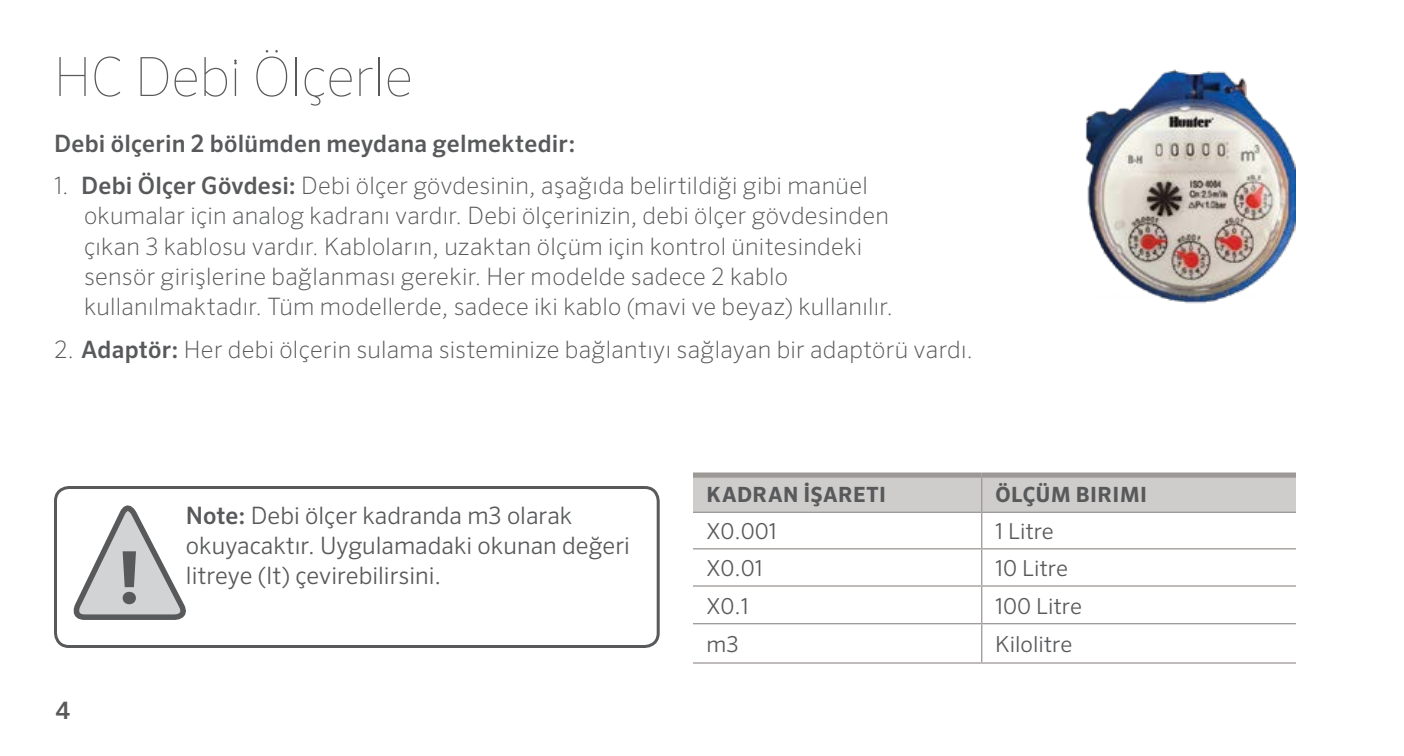
<style>
.page{position:relative;width:1404px;height:756px;background:#fff}
.page>*{position:absolute;margin:0;border:0;box-sizing:border-box;transform-origin:0 0}
.t1{font:100 54px "Sero Pro";color:#58595b}
.t2{font:200 24px/30.3px "Sero Pro";letter-spacing:.01em;color:#58595b}
.t3{font:300 24px/30px "Sero Pro";color:#58595b}
.t4{font:500 24px "Sero Pro";letter-spacing:.01em;color:#58595b}
.t5{font:300 21.9px "Sero Pro";color:#58595b}
.t6{font:700 21px "Sero Pro";letter-spacing:.02em;color:#58595b}
.s1{font-weight:500}
</style>
<div class="page">
<div style="left:693px;top:478px;width:603px;height:34px;background:#cfcdcb"></div>
<div style="left:693px;top:473px;width:289px;height:5px;background:#9c9896"></div>
<div style="left:982px;top:473px;width:314px;height:5px;background:#9c9896"></div>
<hr style="left:693px;top:512px;width:289px;height:1px;background:#9c9896">
<hr style="left:982px;top:512px;width:314px;height:1px;background:#9c9896">
<hr style="left:693px;top:548px;width:289px;height:1px;background:#9c9896">
<hr style="left:982px;top:548px;width:314px;height:1px;background:#9c9896">
<hr style="left:981px;top:478px;width:1px;height:34px;background:#9c9896">
<hr style="left:981px;top:513px;width:1px;height:35px;background:#9c9896">
<hr style="left:981px;top:549px;width:1px;height:36px;background:#9c9896">
<hr style="left:981px;top:587px;width:1px;height:36px;background:#9c9896">
<hr style="left:981px;top:624px;width:1px;height:38px;background:#9c9896">
<hr style="left:693px;top:585px;width:289px;height:2px;background:#9c9896">
<hr style="left:982px;top:585px;width:314px;height:2px;background:#9c9896">
<hr style="left:693px;top:623px;width:289px;height:1px;background:#9c9896">
<hr style="left:982px;top:623px;width:314px;height:1px;background:#9c9896">
<hr style="left:693px;top:662px;width:289px;height:2px;background:#9c9896">
<hr style="left:982px;top:662px;width:314px;height:2px;background:#9c9896">
<div style="left:54px;top:486px;width:606px;height:162px;border:3px solid #58595b;border-radius:14px"></div>
<svg style="left:73px;top:505px;width:113px;height:115px"></svg>
<img style="left:1085px;top:69px;width:211px;height:235px">
<h1 class="t1" style="left:54px;top:45px;width:361px">HC Debi̇ Ölçerle</h1>
<p class="t4" style="left:54px;top:129px;width:523px">Debi ölçerin 2 bölümden meydana gelmektedir:</p>
<p class="t2" style="left:84px;top:170px;width:811px;text-indent:-30px">1. <span class="s1">Debi Ölçer Gövdesi:</span> Debi ölçer gövdesinin, aşağıda belirtildiği gibi manüel okumalar için analog kadranı vardır. Debi ölçerinizin, debi ölçer gövdesinden çıkan 3 kablosu vardır. Kabloların, uzaktan ölçüm için kontrol ünitesindeki sensör girişlerine bağlanması gerekir. Her modelde sadece 2 kablo kullanılmaktadır. Tüm modellerde, sadece iki kablo (mavi ve beyaz) kullanılır.</p>
<p class="t2" style="left:54px;top:334px;width:921px">2. <span class="s1">Adaptör:</span> Her debi ölçerin sulama sisteminize bağlantıyı sağlayan bir adaptörü vardı.</p>
<p class="t4" style="left:56px;top:696px;width:16px">4</p>
<p class="t3" style="left:186px;top:500px;width:446px"><span class="s1">Note:</span> Debi ölçer kadranda m3 olarak okuyacaktır. Uygulamadaki okunan değeri litreye (lt) çevirebilirsini.</p>
<p class="t6" style="left:707px;top:482px;width:181px">KADRAN İŞARETI</p>
<p class="t6" style="left:995px;top:482px;width:153px">ÖLÇÜM BIRIMI</p>
<p class="t5" style="left:706px;top:519px;width:72px">X0.001</p>
<p class="t5" style="left:995px;top:519px;width:60px">1 Litre</p>
<p class="t5" style="left:706px;top:555px;width:58px">X0.01</p>
<p class="t5" style="left:995px;top:555px;width:74px">10 Litre</p>
<p class="t5" style="left:706px;top:593px;width:44px">X0.1</p>
<p class="t5" style="left:995px;top:593px;width:88px">100 Litre</p>
<p class="t5" style="left:706px;top:631px;width:34px">m3</p>
<p class="t5" style="left:995px;top:631px;width:79px">Kilolitre</p>
</div>
